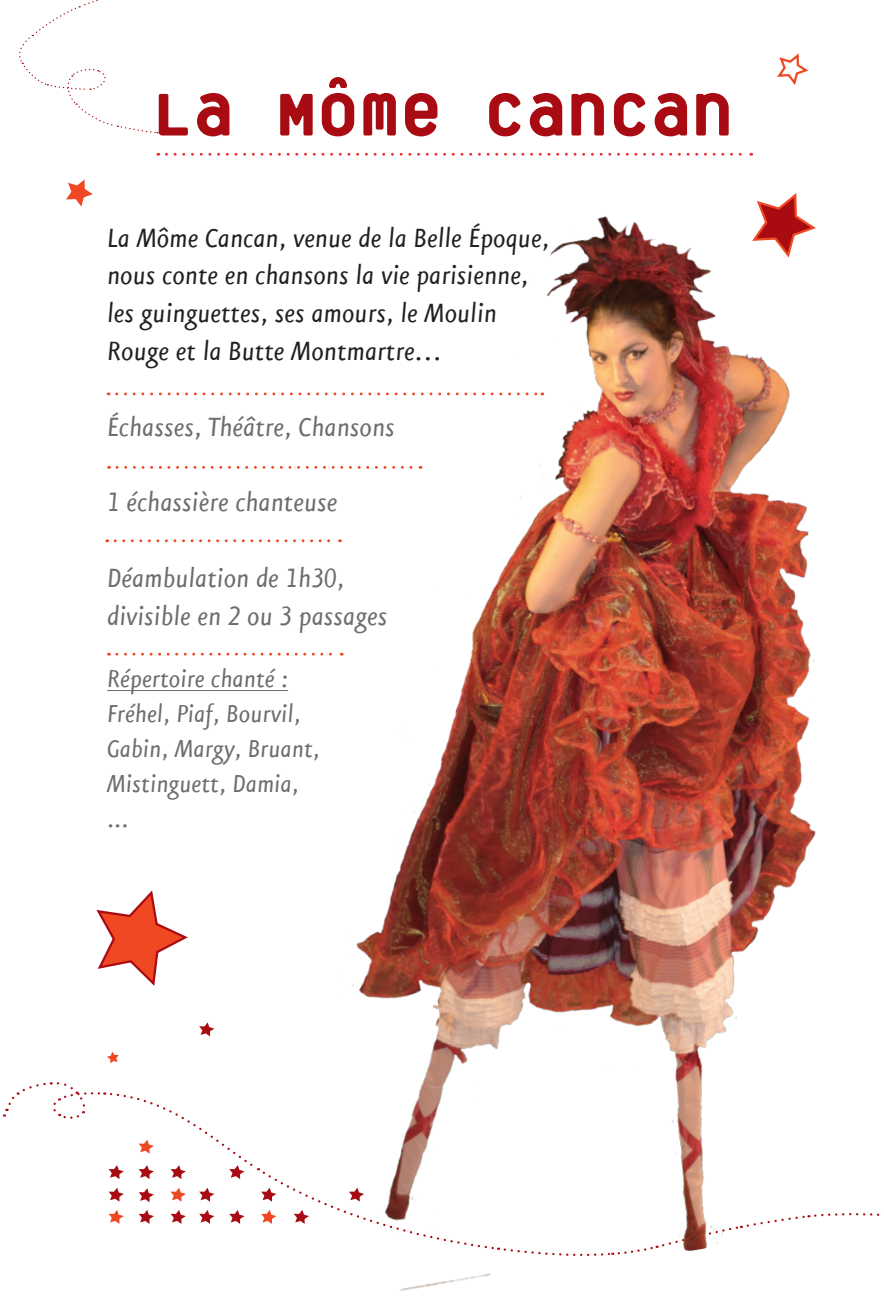
<style>
.page{position:relative;width:884px;height:1299px;background:#fff}
.page>*{position:absolute;margin:0;border:0;box-sizing:border-box;transform-origin:0 0}
.t1{font:800 90px "Platelet";color:#a90b12}
.t2{font:italic 31.5px/37.8px "Eureka Sans";color:#231f20}
.t3{font:italic 31.5px/37.8px "Eureka Sans";color:#6c6d70}
.t4{font:italic 29.25px/35.1px "Eureka Sans";color:#6c6d70}
</style>
<div class="page">
<img style="left:218px;top:216px;width:598px;height:1075px">
<hr style="left:107px;top:690px;width:181px;height:1px;background:#6c6d70">
<svg style="left:19px;top:0;width:139px;height:134px"></svg>
<svg style="left:66px;top:179px;width:27px;height:27px"></svg>
<svg style="left:777px;top:53px;width:32px;height:32px"></svg>
<svg style="left:166px;top:153px;width:585px;height:3px"></svg>
<svg style="left:199px;top:1022px;width:15px;height:14px"></svg>
<svg style="left:107px;top:1051px;width:12px;height:12px"></svg>
<svg style="left:750px;top:193px;width:66px;height:65px"></svg>
<svg style="left:96px;top:890px;width:92px;height:96px"></svg>
<svg style="left:3px;top:1080px;width:877px;height:176px"></svg>
<svg style="left:117px;top:466px;width:304px;height:2px"></svg>
<svg style="left:117px;top:392px;width:426px;height:3px"></svg>
<svg style="left:115px;top:539px;width:225px;height:3px"></svg>
<svg style="left:117px;top:652px;width:225px;height:3px"></svg>
<p class="t1" style="left:151px;top:69px;width:584px">La Môme Cancan</p>
<p class="t2" style="left:107px;top:220px;width:444px">La Môme Cancan, venue de la Belle Époque,</p>
<p class="t2" style="left:107px;top:258px;width:423px">nous conte en chansons la vie parisienne,</p>
<p class="t2" style="left:107px;top:295px;width:391px">les guinguettes, ses amours, le Moulin<br>Rouge et la Butte Montmartre…</p>
<p class="t3" style="left:107px;top:409px;width:289px">Échasses, Théâtre, Chansons</p>
<p class="t3" style="left:107px;top:484px;width:232px">1 échassière chanteuse</p>
<p class="t3" style="left:107px;top:560px;width:282px">Déambulation de 1h30, divisible en 2 ou 3 passages</p>
<p class="t4" style="left:107px;top:662px;width:182px">Répertoire chanté :</p>
<p class="t4" style="left:107px;top:697px;width:214px">Fréhel, Piaf, Bourvil,<br>Gabin, Margy, Bruant,<br>Mistinguett, Damia, ...</p>
</div>
